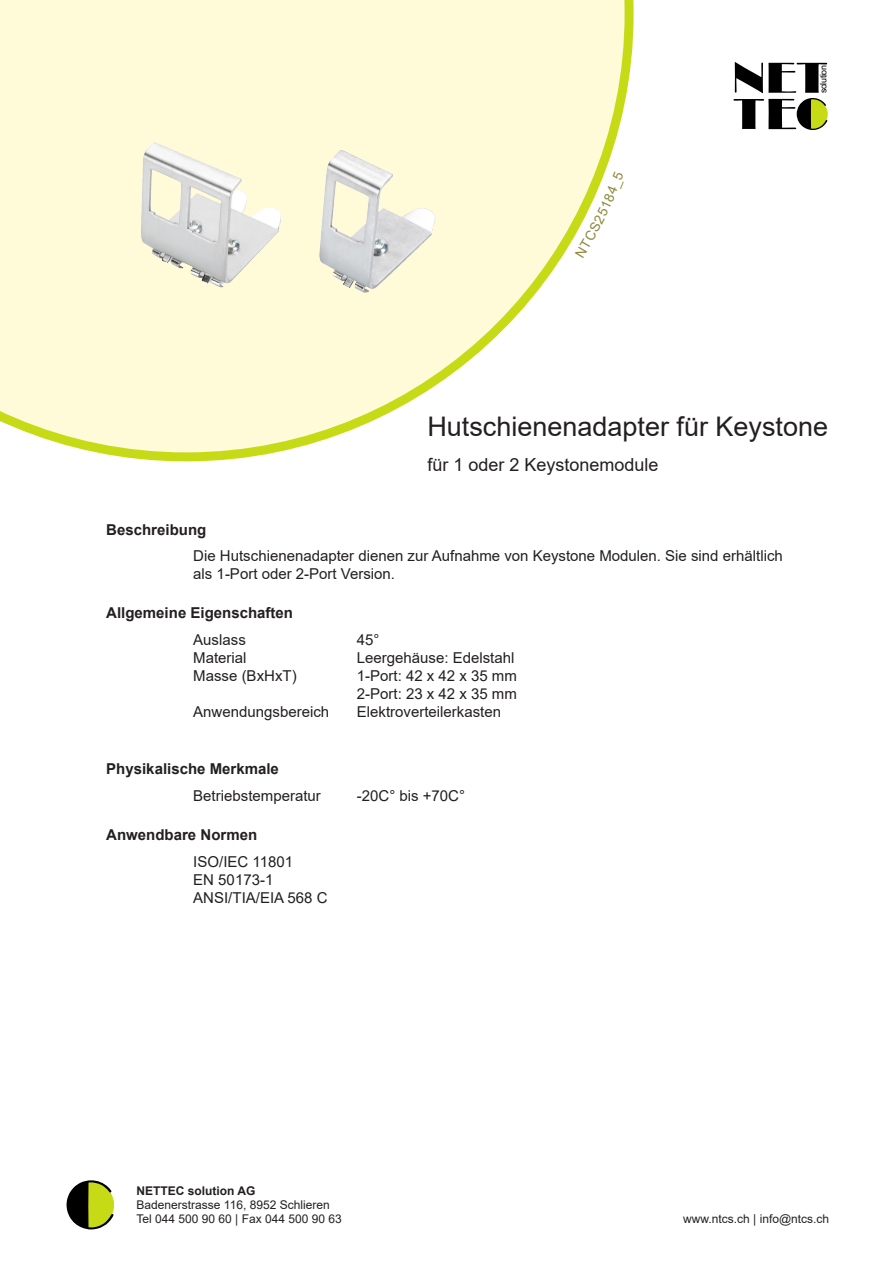
<style>
.page{position:relative;width:893px;height:1263px;background:#fff}
.page>*{position:absolute;margin:0;border:0;box-sizing:border-box;transform-origin:0 0}
.t1{font:27px "Arial";color:#231f20}
.t2{font:18px "Arial";color:#231f20}
.text{font:15px/18px "Arial";color:#231f20}
.titel{font:700 15px "Arial";color:#231f20}
.t3{font:12px/14.4px "Arial";color:#231f20}
.t4{font:700 12px "Arial";color:#231f20}
.t5{font:8.85px "Arial";letter-spacing:-.05em;color:#000001}
</style>
<div class="page">
<svg style="left:733px;top:62px;width:94px;height:68px"></svg>
<svg style="left:0;top:0;width:634px;height:461px"></svg>
<svg style="left:67px;top:1180px;width:46px;height:49px"></svg>
<img style="left:222px;top:133px;width:288px;height:191px">
<img style="left:52px;top:121px;width:288px;height:192px">
<svg style="left:575px;top:171px;width:49px;height:87px"></svg>
<p class="t5" style="left:817px;top:93px;width:29px;rotate:-90deg">solution</p>
<p class="t1" style="left:427px;top:408px;width:402px">Hutschienenadapter für Keystone</p>
<p class="t2" style="left:427px;top:452px;width:233px">für 1 oder 2 Keystonemodule</p>
<p class="titel" style="left:106px;top:519px;width:102px">Beschreibung</p>
<p class="text" style="left:193px;top:547px;width:591px">Die Hutschienenadapter dienen zur Aufnahme von Keystone Modulen. Sie sind erhältlich als 1-Port oder 2-Port Version.</p>
<p class="titel" style="left:106px;top:603px;width:188px">Allgemeine Eigenschaften</p>
<p class="text" style="left:193px;top:631px;width:54px">Auslass</p>
<p class="text" style="left:357px;top:631px;width:24px">45°</p>
<p class="text" style="left:193px;top:649px;width:55px">Material</p>
<p class="text" style="left:357px;top:649px;width:159px">Leergehäuse: Edelstahl</p>
<p class="text" style="left:193px;top:667px;width:105px">Masse (BxHxT)</p>
<p class="text" style="left:357px;top:667px;width:162px">1-Port: 42 x 42 x 35 mm</p>
<p class="text" style="left:357px;top:685px;width:162px">2-Port: 23 x 42 x 35 mm</p>
<p class="text" style="left:193px;top:703px;width:137px">Anwendungsbereich</p>
<p class="text" style="left:357px;top:703px;width:146px">Elektroverteilerkasten</p>
<p class="titel" style="left:106px;top:758px;width:174px">Physikalische Merkmale</p>
<p class="text" style="left:193px;top:786px;width:129px">Betriebstemperatur</p>
<p class="text" style="left:357px;top:786px;width:110px">-20C° bis +70C°</p>
<p class="titel" style="left:106px;top:824px;width:152px">Anwendbare Normen</p>
<p class="text" style="left:193px;top:852px;width:101px">ISO/IEC 11801</p>
<p class="text" style="left:193px;top:870px;width:82px">EN 50173-1</p>
<p class="text" style="left:193px;top:888px;width:136px">ANSI/TIA/EIA 568 C</p>
<p class="t4" style="left:136px;top:1182px;width:120px">NETTEC solution AG</p>
<p class="t3" style="left:136px;top:1197px;width:207px">Badenerstrasse 116, 8952 Schlieren<br>Tel 044 500 90 60 | Fax 044 500 90 63</p>
<p class="t3" style="left:683px;top:1212px;width:148px">www.ntcs.ch | info@ntcs.ch</p>
</div>
